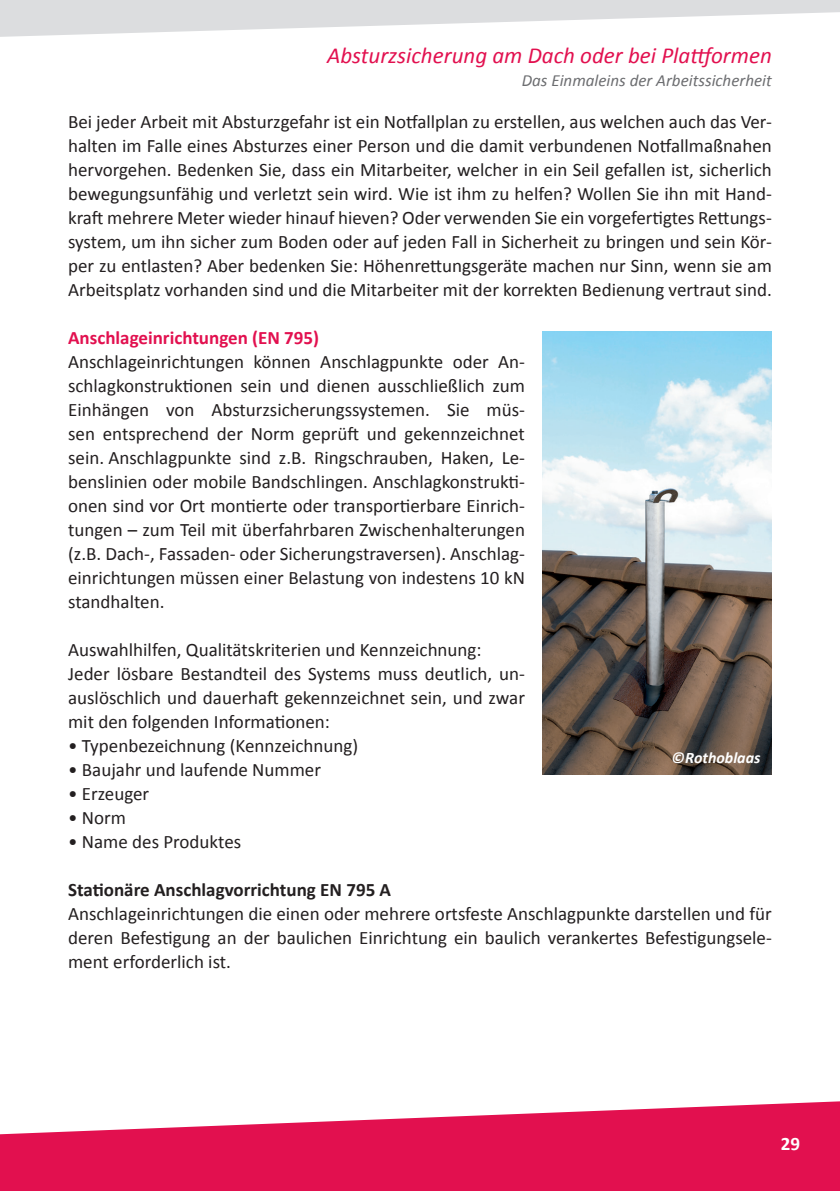
<style>
.page{position:relative;width:840px;height:1191px;background:#fff}
.page>*{position:absolute;margin:0;border:0;box-sizing:border-box;transform-origin:0 0}
.t1{font:italic 23px "Calibri";color:#e2104f}
.t2{font:19px/24px "Calibri";color:#231f20;text-align:justify}
.t3{font:700 19px "Calibri";color:#231f20}
.t4{font:700 19px "Calibri";color:#e2104f}
.t5{font:700 19px "Calibri";color:#fff}
.t6{font:italic 17px "Calibri";color:#6c6d70}
.t7{font:italic 700 16px "Calibri";color:#fff}
</style>
<div class="page">
<svg style="left:0;top:1101px;width:839px;height:90px;fill:#e2104f"></svg>
<svg style="left:0;top:0;width:839px;height:37px;fill:#dcdddf"></svg>
<img style="left:542px;top:332px;width:229px;height:442px">
<p class="t1" style="left:327px;top:41px;width:446px">Absturzsicherung am Dach oder bei Plattformen</p>
<p class="t6" style="left:521px;top:70px;width:251px">Das Einmaleins der Arbeitssicherheit</p>
<p class="t2" style="left:68px;top:108px;width:705px">Bei jeder Arbeit mit Absturzgefahr ist ein Notfallplan zu erstellen, aus welchen auch das Ver&shy;halten im Falle eines Absturzes einer Person und die damit verbundenen Notfallmaßnahen hervorgehen. Bedenken Sie, dass ein Mitarbeiter, welcher in ein Seil gefallen ist, sicherlich bewegungsunfähig und verletzt sein wird. Wie ist ihm zu helfen? Wollen Sie ihn mit Hand&shy;kraft mehrere Meter wieder hinauf hieven? Oder verwenden Sie ein vorgefertigtes Rettungs&shy;system, um ihn sicher zum Boden oder auf jeden Fall in Sicherheit zu bringen und sein Kör&shy;per zu entlasten? Aber bedenken Sie: Höhenrettungsgeräte machen nur Sinn, wenn sie am Arbeitsplatz vorhanden sind und die Mitarbeiter mit der korrekten Bedienung vertraut sind.</p>
<p class="t4" style="left:68px;top:326px;width:252px">Anschlageinrichtungen (EN 795)</p>
<p class="t2" style="left:68px;top:348px;width:458px">Anschlageinrichtungen können Anschlagpunkte oder An&shy;schlagkonstruktionen sein und dienen ausschließlich zum Einhängen von Absturzsicherungssystemen. Sie müs&shy;sen entsprechend der Norm geprüft und gekennzeichnet sein. Anschlagpunkte sind z.B. Ringschrauben, Haken, Le&shy;benslinien oder mobile Bandschlingen. Anschlagkonstrukti&shy;onen sind vor Ort montierte oder transportierbare Einrich&shy;tungen – zum Teil mit überfahrbaren Zwischenhalterungen (z.B. Dach-, Fassaden- oder Sicherungstraversen). Anschlag&shy;einrichtungen müssen einer Belastung von indestens 10 kN standhalten.</p>
<p class="t2" style="left:68px;top:636px;width:458px;text-align:left">Auswahlhilfen, Qualitätskriterien und Kennzeichnung:<br>Jeder lösbare Bestandteil des Systems muss deutlich, un&shy;auslöschlich und dauerhaft gekennzeichnet sein, und zwar mit den folgenden Informationen:</p>
<p class="t2" style="left:68px;top:732px;width:291px">• Typenbezeichnung (Kennzeichnung)</p>
<p class="t2" style="left:68px;top:756px;width:254px">• Baujahr und laufende Nummer</p>
<p class="t2" style="left:68px;top:780px;width:83px">• Erzeuger</p>
<p class="t2" style="left:68px;top:804px;width:59px">• Norm</p>
<p class="t2" style="left:68px;top:828px;width:174px">• Name des Produktes</p>
<p class="t3" style="left:68px;top:877px;width:324px">Stationäre Anschlagvorrichtung EN 795 A</p>
<p class="t2" style="left:68px;top:900px;width:704px">Anschlageinrichtungen die einen oder mehrere ortsfeste Anschlagpunkte darstellen und für deren Befestigung an der baulichen Einrichtung ein baulich verankertes Befestigungsele&shy;ment erforderlich ist.</p>
<p class="t7" style="left:671px;top:748px;width:90px">©Rothoblaas</p>
<p class="t5" style="left:780px;top:1131px;width:21px">29</p>
</div>
